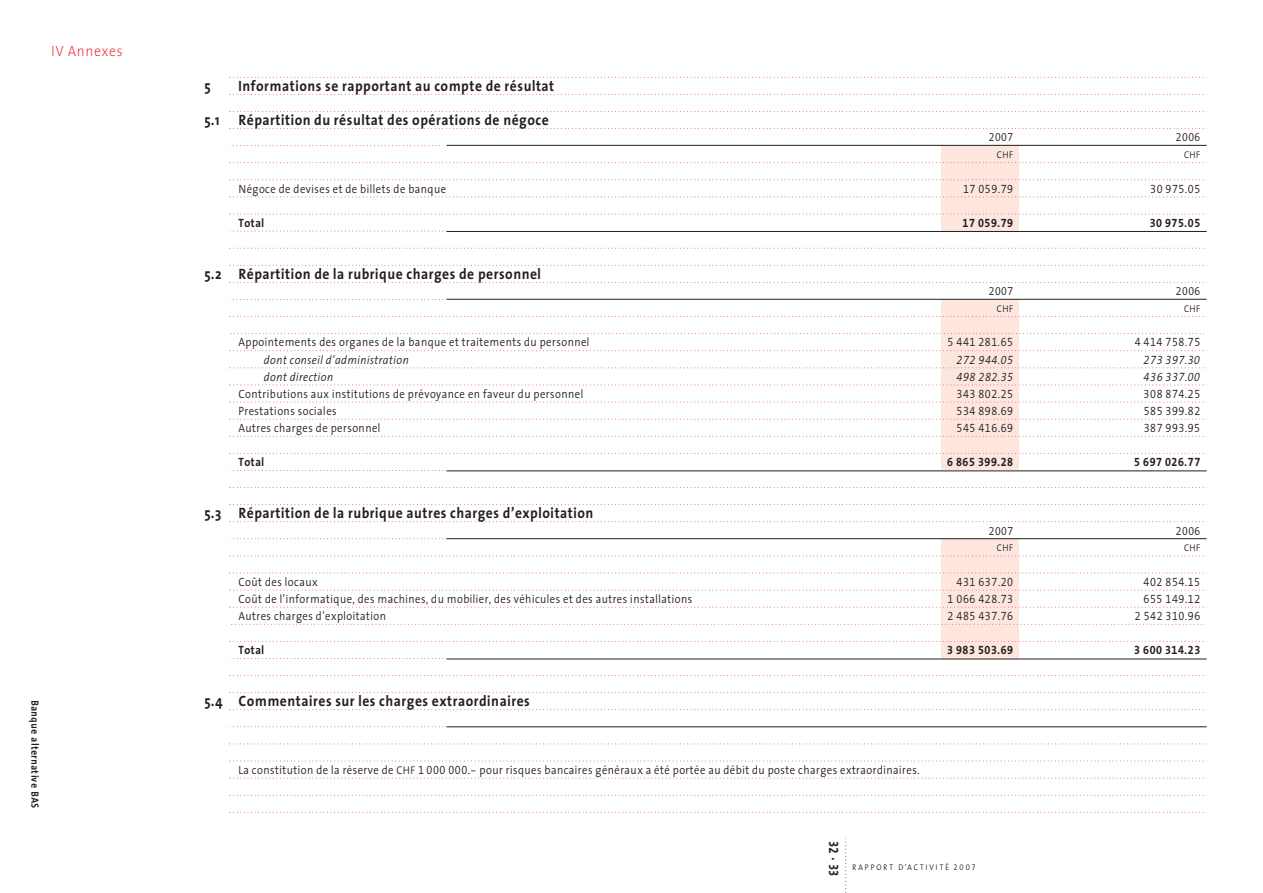
<style>
.page{position:relative;width:1263px;height:893px;background:#fff}
.page>*{position:absolute;margin:0;border:0;box-sizing:border-box;transform-origin:0 0}
.t1{font:15px "The Sans Bold CL";letter-spacing:.015em;color:#231f20}
.t2{font:15px "The Sans Light Cl";letter-spacing:.025em;color:#ee3a41}
.t3{font:13.5px "The Sans Bold CL Caps";color:#231f20}
.t4{font:12px "The Sans Semi Light CL";letter-spacing:.01em;color:#231f20}
.t5{font:12px "The Sans Semi Light Cl Expert";letter-spacing:.02em;color:#231f20}
.t6{font:12px "The Sans Bold CL Expert";letter-spacing:.02em;color:#231f20}
.t7{font:italic 12px "The Sans Semi Light CL";letter-spacing:.01em;color:#231f20}
.t8{font:italic 12px "The Sans Semi Light Cl Expert";letter-spacing:.02em;color:#231f20}
.t9{font:12px "The Sans Bold CL";letter-spacing:.015em;color:#231f20}
.t10{font:11.7px "The Sans Semi Light Cl Expert";letter-spacing:.01em;color:#231f20}
.t11{font:10.5px "The Sans Bold CL";letter-spacing:.03em;color:#231f20}
.t12{font:9.75px "The Sans Semi Light CL";letter-spacing:.01em;color:#231f20}
.t13{font:8.25px "The Sans Semi Light CL";letter-spacing:.2em;color:#231f20}
.s1{font-size:11.25px}
.s2{font-family:"The Sans Semi Light Cl Expert"}
.s3{font-family:"The Sans Semi Light CL Caps"}
</style>
<div class="page">
<div style="left:941px;top:539px;width:77px;height:120px;background:#fde6de"></div>
<div style="left:941px;top:299px;width:77px;height:171px;background:#fde6de"></div>
<div style="left:941px;top:145px;width:77px;height:86px;background:#fde6de"></div>
<svg style="left:230px;top:77px;width:977px;height:1px"></svg>
<svg style="left:230px;top:94px;width:977px;height:1px"></svg>
<svg style="left:230px;top:111px;width:977px;height:1px"></svg>
<svg style="left:230px;top:128px;width:977px;height:1px"></svg>
<svg style="left:229px;top:145px;width:215px;height:1px"></svg>
<svg style="left:230px;top:162px;width:977px;height:1px"></svg>
<svg style="left:230px;top:180px;width:974px;height:1px"></svg>
<svg style="left:230px;top:197px;width:977px;height:1px"></svg>
<svg style="left:230px;top:214px;width:977px;height:1px"></svg>
<svg style="left:230px;top:231px;width:214px;height:1px"></svg>
<svg style="left:230px;top:248px;width:977px;height:1px"></svg>
<svg style="left:230px;top:265px;width:977px;height:1px"></svg>
<svg style="left:230px;top:282px;width:977px;height:1px"></svg>
<svg style="left:229px;top:299px;width:215px;height:1px"></svg>
<svg style="left:230px;top:316px;width:977px;height:1px"></svg>
<svg style="left:230px;top:333px;width:974px;height:1px"></svg>
<svg style="left:230px;top:350px;width:977px;height:1px"></svg>
<svg style="left:230px;top:368px;width:977px;height:1px"></svg>
<svg style="left:230px;top:385px;width:977px;height:1px"></svg>
<svg style="left:230px;top:402px;width:977px;height:1px"></svg>
<svg style="left:230px;top:419px;width:977px;height:1px"></svg>
<svg style="left:230px;top:436px;width:977px;height:1px"></svg>
<svg style="left:230px;top:453px;width:977px;height:1px"></svg>
<svg style="left:230px;top:470px;width:217px;height:1px"></svg>
<svg style="left:230px;top:487px;width:977px;height:1px"></svg>
<svg style="left:230px;top:504px;width:977px;height:1px"></svg>
<svg style="left:230px;top:521px;width:977px;height:1px"></svg>
<svg style="left:230px;top:538px;width:214px;height:1px"></svg>
<svg style="left:230px;top:556px;width:977px;height:1px"></svg>
<svg style="left:229px;top:573px;width:978px;height:1px"></svg>
<svg style="left:230px;top:590px;width:977px;height:1px"></svg>
<svg style="left:230px;top:607px;width:977px;height:1px"></svg>
<svg style="left:232px;top:624px;width:973px;height:1px"></svg>
<svg style="left:230px;top:641px;width:977px;height:1px"></svg>
<svg style="left:230px;top:658px;width:217px;height:1px"></svg>
<svg style="left:230px;top:675px;width:977px;height:1px"></svg>
<svg style="left:230px;top:692px;width:977px;height:1px"></svg>
<svg style="left:230px;top:709px;width:977px;height:1px"></svg>
<svg style="left:230px;top:726px;width:214px;height:1px"></svg>
<svg style="left:229px;top:744px;width:978px;height:1px"></svg>
<svg style="left:230px;top:761px;width:977px;height:1px"></svg>
<svg style="left:230px;top:778px;width:977px;height:1px"></svg>
<svg style="left:230px;top:795px;width:977px;height:1px"></svg>
<svg style="left:230px;top:812px;width:977px;height:1px"></svg>
<svg style="left:845px;top:838px;width:1px;height:55px"></svg>
<hr style="left:446px;top:145px;width:760px;height:1px;background:#231f20">
<hr style="left:446px;top:231px;width:760px;height:1px;background:#231f20">
<hr style="left:446px;top:299px;width:760px;height:1px;background:#231f20">
<hr style="left:446px;top:471px;width:760px;height:1px;background:#231f20">
<hr style="left:446px;top:538px;width:760px;height:1px;background:#231f20">
<hr style="left:446px;top:659px;width:760px;height:1px;background:#231f20">
<hr style="left:446px;top:726px;width:760px;height:1px;background:#231f20">
<p class="t2" style="left:51px;top:45px;width:73px">IV Annexes</p>
<p class="t11" style="left:40px;top:700px;width:110px;rotate:90deg">Banque alternative BAS</p>
<p class="t1" style="left:204px;top:79px;width:8px">5</p>
<p class="t1" style="left:238px;top:79px;width:318px">Informations se rapportant au compte de résultat</p>
<p class="t1" style="left:204px;top:113px;width:346px">5.1 Répartition du résultat des opérations de négoce</p>
<p class="t10" style="left:988px;top:130px;width:26px">2007</p>
<p class="t10" style="left:1175px;top:130px;width:26px">2006</p>
<p class="t12" style="left:996px;top:150px;width:18px">CHF</p>
<p class="t12" style="left:1184px;top:150px;width:18px">CHF</p>
<p class="t4" style="left:238px;top:183px;width:210px">Négoce de devises et de billets de banque</p>
<p class="t5" style="left:963px;top:181px;width:52px">17 059.79</p>
<p class="t5" style="left:1150px;top:181px;width:52px">30 975.05</p>
<p class="t9" style="left:238px;top:217px;width:28px">Total</p>
<p class="t6" style="left:962px;top:216px;width:52px">17 059.79</p>
<p class="t6" style="left:1149px;top:216px;width:52px">30 975.05</p>
<p class="t1" style="left:204px;top:267px;width:338px">5.2 Répartition de la rubrique charges de personnel</p>
<p class="t10" style="left:988px;top:284px;width:26px">2007</p>
<p class="t10" style="left:1175px;top:284px;width:26px">2006</p>
<p class="t12" style="left:996px;top:304px;width:18px">CHF</p>
<p class="t12" style="left:1184px;top:304px;width:18px">CHF</p>
<p class="t4" style="left:238px;top:337px;width:353px">Appointements des organes de la banque et traitements du personnel</p>
<p class="t5" style="left:947px;top:335px;width:67px">5 441 281.65</p>
<p class="t5" style="left:1134px;top:335px;width:67px">4 414 758.75</p>
<p class="t7" style="left:264px;top:355px;width:147px">dont conseil d’administration</p>
<p class="t8" style="left:956px;top:352px;width:58px">272 944.05</p>
<p class="t8" style="left:1143px;top:352px;width:58px">273 397.30</p>
<p class="t7" style="left:264px;top:372px;width:71px">dont direction</p>
<p class="t8" style="left:956px;top:369px;width:58px">498 282.35</p>
<p class="t8" style="left:1143px;top:369px;width:58px">436 337.00</p>
<p class="t4" style="left:238px;top:389px;width:347px">Contributions aux institutions de prévoyance en faveur du personnel</p>
<p class="t5" style="left:956px;top:387px;width:58px">343 802.25</p>
<p class="t5" style="left:1143px;top:387px;width:58px">308 874.25</p>
<p class="t4" style="left:238px;top:406px;width:100px">Prestations sociales</p>
<p class="t5" style="left:956px;top:404px;width:58px">534 898.69</p>
<p class="t5" style="left:1143px;top:404px;width:58px">585 399.82</p>
<p class="t4" style="left:238px;top:423px;width:144px">Autres charges de personnel</p>
<p class="t5" style="left:956px;top:421px;width:58px">545 416.69</p>
<p class="t5" style="left:1143px;top:421px;width:58px">387 993.95</p>
<p class="t9" style="left:238px;top:457px;width:28px">Total</p>
<p class="t6" style="left:947px;top:455px;width:68px">6 865 399.28</p>
<p class="t6" style="left:1134px;top:455px;width:68px">5 697 026.77</p>
<p class="t1" style="left:204px;top:506px;width:391px">5.3 Répartition de la rubrique autres charges d’exploitation</p>
<p class="t10" style="left:988px;top:524px;width:26px">2007</p>
<p class="t10" style="left:1175px;top:524px;width:26px">2006</p>
<p class="t12" style="left:996px;top:544px;width:18px">CHF</p>
<p class="t12" style="left:1184px;top:544px;width:18px">CHF</p>
<p class="t4" style="left:238px;top:577px;width:81px">Coût des locaux</p>
<p class="t5" style="left:956px;top:575px;width:58px">431 637.20</p>
<p class="t5" style="left:1143px;top:575px;width:58px">402 854.15</p>
<p class="t4" style="left:238px;top:594px;width:456px">Coût de l’informatique, des machines, du mobilier, des véhicules et des autres installations</p>
<p class="t5" style="left:947px;top:592px;width:67px">1 066 428.73</p>
<p class="t5" style="left:1143px;top:592px;width:58px">655 149.12</p>
<p class="t4" style="left:238px;top:611px;width:150px">Autres charges d’exploitation</p>
<p class="t5" style="left:947px;top:609px;width:67px">2 485 437.76</p>
<p class="t5" style="left:1134px;top:609px;width:67px">2 542 310.96</p>
<p class="t9" style="left:238px;top:645px;width:28px">Total</p>
<p class="t6" style="left:947px;top:643px;width:68px">3 983 503.69</p>
<p class="t6" style="left:1134px;top:643px;width:68px">3 600 314.23</p>
<p class="t1" style="left:204px;top:694px;width:327px">5.4 Commentaires sur les charges extraordinaires</p>
<p class="t4" style="left:238px;top:765px;width:683px">La constitution de la réserve de <span class="s1">CHF</span> <span class="s2">1 000 000.-</span> pour risques bancaires généraux a été portée au débit du poste charges extraordinaires.</p>
<p class="t3" style="left:842px;top:841px;width:36px;rotate:90deg">32 · 33</p>
<p class="t13" style="left:852px;top:863px;width:125px">RAPPORT D’ACTIVITÉ <span class="s3">2007</span></p>
</div>
